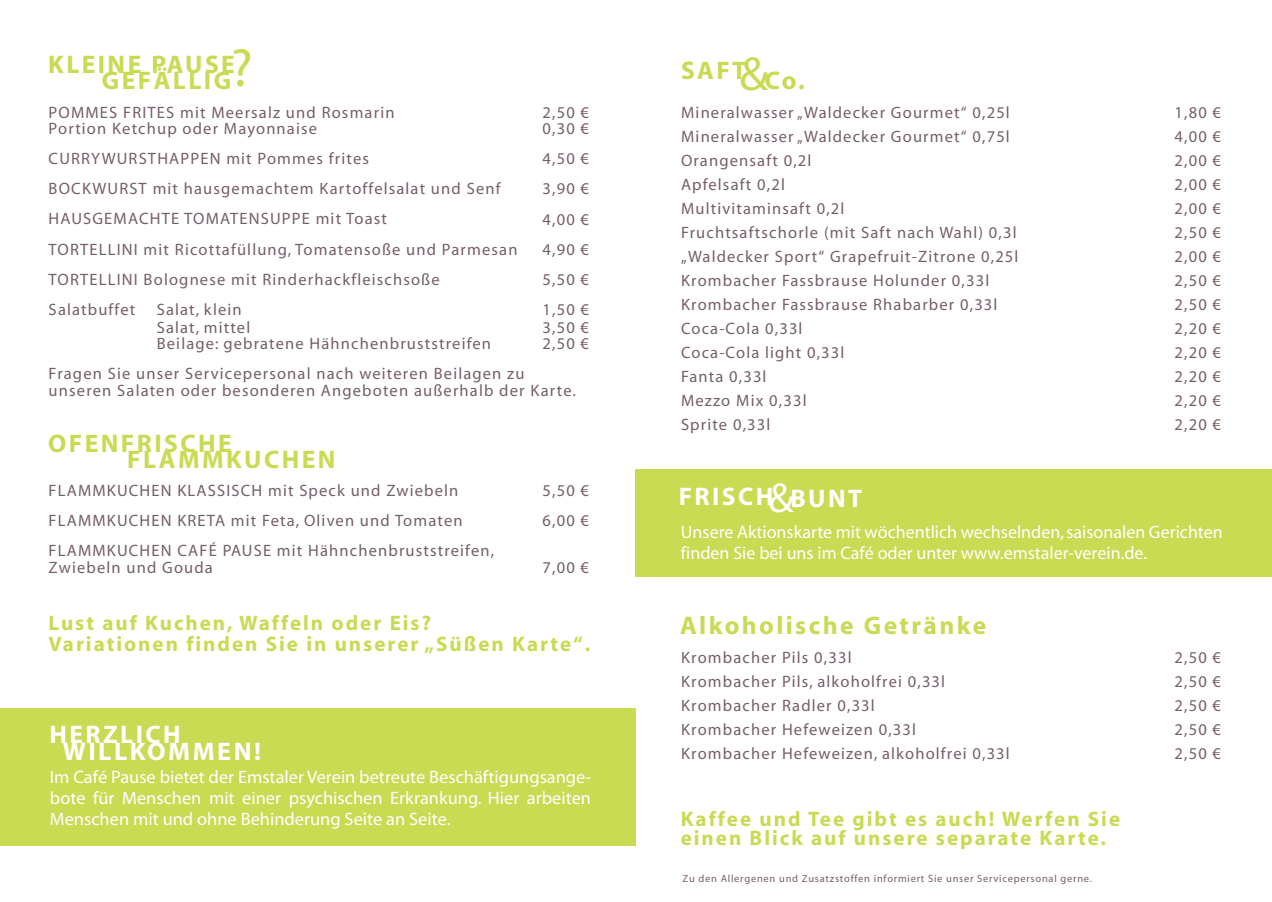
<style>
.page{position:relative;width:1272px;height:902px;background:#fff}
.page>*{position:absolute;margin:0;border:0;box-sizing:border-box;transform-origin:0 0}
.t1{font:700 25.5px "Myriad";letter-spacing:.095em;color:#c9da53}
.t2{font:700 25.5px "Myriad";letter-spacing:.095em;color:#fff}
.t3{font:700 21px/21px "Myriad";letter-spacing:.095em;color:#c9da53}
.t4{font:18px/21px "Myriad";color:#fff;text-align:justify}
.t5{font:16.5px/24px "Myriad";letter-spacing:.07em;color:#765e6a}
.t6{font:10.5px "Myriad";letter-spacing:.07em;color:#765e6a}
.s1{font-weight:400;font-size:54px}
.s2{font-weight:400;font-size:48px}
.s3{font-weight:400;font-size:42px}
</style>
<div class="page">
<div style="left:0;top:708px;width:636px;height:137px;background:#c9da53"></div>
<div style="left:635px;top:469px;width:636px;height:107px;background:#c9da53"></div>
<h1 class="t1" style="left:102px;top:68px;width:152px">GEFÄLLIG<span class="s1">?</span></h1>
<h1 class="t1" style="left:681px;top:57px;width:125px">SAFT<span class="s2">&amp;</span>Co.</h1>
<h1 class="t1" style="left:48px;top:51px;width:188px">KLEINE PAUSE</h1>
<p class="t5" style="left:49px;top:105px;width:347px;line-height:16.5px">POMMES FRITES mit Meersalz und Rosmarin<br>Portion Ketchup oder Mayonnaise</p>
<p class="t5" style="left:49px;top:145px;width:470px;line-height:30px">CURRYWURSTHAPPEN mit Pommes frites<br>BOCKWURST mit hausgemachtem Kartoffelsalat und Senf HAUSGEMACHTE TOMATENSUPPE mit Toast<br>TORTELLINI mit Ricottafüllung, Tomatensoße und Parmesan TORTELLINI Bolognese mit Rinderhackfleischsoße Salatbuffet</p>
<p class="t5" style="left:542px;top:105px;width:48px;line-height:16.5px">2,50 €<br>0,30 €</p>
<p class="t5" style="left:542px;top:145px;width:48px;line-height:30px;text-align:justify">4,50 € 3,90 € 4,00 € 4,90 € 5,50 € 1,50 €</p>
<p class="t5" style="left:542px;top:319px;width:48px;line-height:16.5px">3,50 €<br>2,50 €</p>
<p class="t5" style="left:157px;top:301px;width:95px;line-height:18px">Salat, klein<br>Salat, mittel</p>
<p class="t5" style="left:49px;top:329px;width:477px;line-height:30px;text-indent:108px">Beilage: gebratene Hähnchenbruststreifen<br>Fragen Sie unser Servicepersonal nach weiteren Beilagen zu</p>
<p class="t5" style="left:49px;top:379px;width:529px">unseren Salaten oder besonderen Angeboten außerhalb der Karte.</p>
<h1 class="t1" style="left:48px;top:430px;width:185px">OFENFRISCHE</h1>
<h1 class="t1" style="left:127px;top:446px;width:209px">FLAMMKUCHEN</h1>
<p class="t5" style="left:681px;top:101px;width:339px">Mineralwasser „Waldecker Gourmet“ 0,25l<br>Mineralwasser „Waldecker Gourmet“ 0,75l<br>Orangensaft 0,2l<br>Apfelsaft 0,2l<br>Multivitaminsaft 0,2l<br>Fruchtsaftschorle (mit Saft nach Wahl) 0,3l „Waldecker Sport“ Grapefruit-Zitrone 0,25l<br>Krombacher Fassbrause Holunder 0,33l<br>Krombacher Fassbrause Rhabarber 0,33l<br>Coca-Cola 0,33l<br>Coca-Cola light 0,33l<br>Fanta 0,33l<br>Mezzo Mix 0,33l<br>Sprite 0,33l</p>
<p class="t5" style="left:1174px;top:101px;width:48px;text-align:justify">1,80 € 4,00 € 2,00 € 2,00 € 2,00 € 2,50 € 2,00 € 2,50 € 2,50 € 2,20 € 2,20 € 2,20 € 2,20 € 2,20 €</p>
<p class="t5" style="left:49px;top:476px;width:447px;line-height:30px">FLAMMKUCHEN KLASSISCH mit Speck und Zwiebeln<br>FLAMMKUCHEN KRETA mit Feta, Oliven und Tomaten<br>FLAMMKUCHEN CAFÉ PAUSE mit Hähnchenbruststreifen,</p>
<p class="t5" style="left:49px;top:556px;width:166px">Zwiebeln und Gouda</p>
<p class="t5" style="left:542px;top:476px;width:48px;line-height:30px">5,50 €<br>6,00 €</p>
<p class="t5" style="left:542px;top:556px;width:48px">7,00 €</p>
<p class="t3" style="left:49px;top:613px;width:543px">Lust auf Kuchen, Waffeln oder Eis?<br>Variationen finden Sie in unserer „Süßen Karte“.</p>
<h1 class="t2" style="left:49px;top:721px;width:133px">HERZLICH</h1>
<p class="t4" style="left:50px;top:767px;width:542px">Im Café Pause bietet der Emstaler Verein betreute Beschäftigungsange&shy;bote für Menschen mit einer psychischen Erkrankung. Hier arbeiten Menschen mit und ohne Behinderung Seite an Seite.</p>
<h1 class="t2" style="left:63px;top:737px;width:200px">WILLKOMMEN!</h1>
<h1 class="t2" style="left:678px;top:483px;width:185px">FRISCH<span class="s3">&amp;</span>BUNT</h1>
<p class="t4" style="left:681px;top:522px;width:543px">Unsere Aktionskarte mit wöchentlich wechselnden, saisonalen Gerichten finden Sie bei uns im Café oder unter www.emstaler-verein.de.</p>
<h1 class="t1" style="left:680px;top:612px;width:307px">Alkoholische Getränke</h1>
<p class="t5" style="left:681px;top:646px;width:330px">Krombacher Pils 0,33l<br>Krombacher Pils, alkoholfrei 0,33l<br>Krombacher Radler 0,33l<br>Krombacher Hefeweizen 0,33l<br>Krombacher Hefeweizen, alkoholfrei 0,33l</p>
<p class="t3" style="left:680px;top:809px;width:441px;line-height:19.5px">Kaffee und Tee gibt es auch! Werfen Sie einen Blick auf unsere separate Karte.</p>
<p class="t6" style="left:682px;top:872px;width:411px">Zu den Allergenen und Zusatzstoffen informiert Sie unser Servicepersonal gerne.</p>
<p class="t5" style="left:1174px;top:646px;width:48px;text-align:justify">2,50 € 2,50 € 2,50 € 2,50 € 2,50 €</p>
</div>
